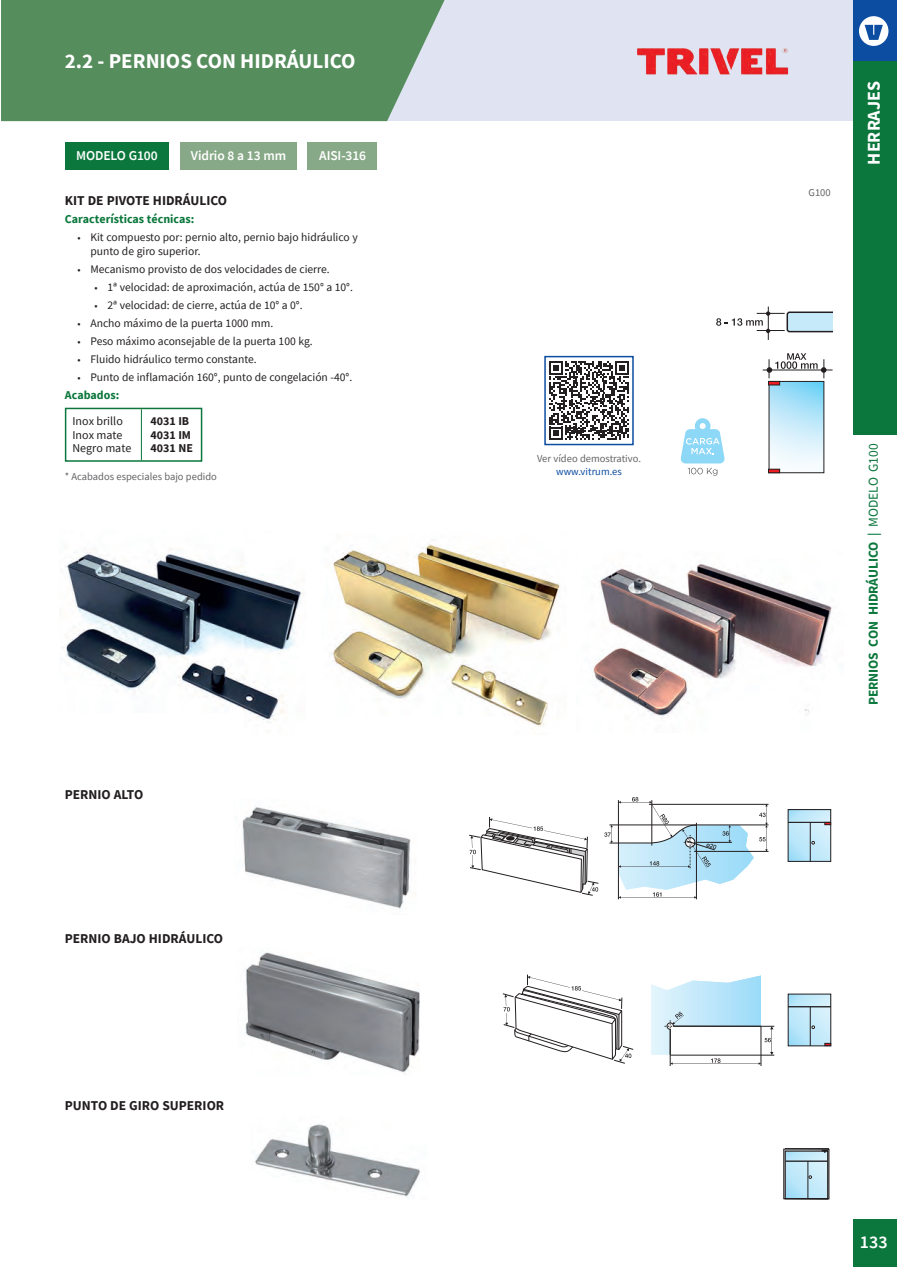
<style>
.page{position:relative;width:897px;height:1267px;background:#fff}
.page>*{position:absolute;margin:0;border:0;box-sizing:border-box;transform-origin:0 0}
.t1{font:700 21px "Source Sans Pro";color:#fff}
.t2{font:700 18px "Source Sans Pro";color:#fff}
.t3{font:600 18px "Source Sans Pro";color:#fff}
.t4{font:700 13.5px "Source Sans Pro";color:#231f20}
.t5{font:700 13.5px "Source Sans Pro";letter-spacing:-.01em;color:#0b773c}
.t6{font:600 13.5px "Source Sans Pro";letter-spacing:-.01em;color:#fff}
.t7{font:700 12px "Source Sans Pro";color:#0b773c}
.t8{font:12px/13.5px "Source Sans Pro";color:#231f20}
.t9{font:700 12px/13.5px "Source Sans Pro";color:#231f20}
.t10{font:11.55px/13.5px "Source Sans Pro";color:#231f20}
.t11{font:10.5px "Source Sans Pro";color:#636366}
.t12{font:10.5px "Source Sans Pro";color:#0d4da1}
.s1{font-size:10.5px}
.s2{font-weight:600}
.s3{font-weight:400}
</style>
<div class="page">
<div style="left:852px;top:1219px;width:44px;height:48px;background:#0b773c"></div>
<div style="left:1px;top:0;width:852px;height:121px;background:#e0e4f2"></div>
<div style="left:65px;top:408px;width:137px;height:54px;border:2px solid #0b773c"></div>
<hr style="left:141px;top:409px;width:1px;height:51px;background:#0b773c">
<hr style="left:767px;top:306px;width:1px;height:34px;background:#231f20">
<svg style="left:680px;top:418px;width:44px;height:58px"></svg>
<svg style="left:716px;top:311px;width:116px;height:22px"></svg>
<svg style="left:770px;top:383px;width:52px;height:88px"></svg>
<div style="left:768px;top:381px;width:56px;height:92px;border:1px solid #231f20"></div>
<hr style="left:762px;top:370px;width:70px;height:1px;background:#231f20">
<div style="left:768px;top:381px;width:11px;height:4px;border:1px solid #231f20"></div>
<div style="left:768px;top:469px;width:11px;height:4px;border:1px solid #231f20"></div>
<svg style="left:766px;top:353px;width:60px;height:25px"></svg>
<img style="left:592px;top:562px;width:240px;height:157px">
<img style="left:331px;top:544px;width:229px;height:183px">
<img style="left:62px;top:549px;width:241px;height:174px">
<img style="left:242px;top:807px;width:175px;height:102px">
<svg style="left:788px;top:809px;width:42px;height:52px;background:#b4d7e7"></svg>
<svg style="left:759px;top:805px;width:8px;height:46px"></svg>
<hr style="left:649px;top:804px;width:119px;height:1px;background:#231f20">
<hr style="left:609px;top:824px;width:159px;height:1px;background:#231f20">
<hr style="left:694px;top:851px;width:74px;height:1px;background:#231f20">
<hr style="left:618px;top:800px;width:1px;height:99px;background:#231f20">
<hr style="left:696px;top:823px;width:1px;height:76px;background:#231f20">
<svg style="left:604px;top:797px;width:149px;height:101px"></svg>
<svg style="left:469px;top:817px;width:129px;height:78px"></svg>
<svg style="left:788px;top:994px;width:42px;height:51px;background:#b5d8e8"></svg>
<hr style="left:673px;top:1026px;width:101px;height:1px;background:#231f20">
<hr style="left:670px;top:1055px;width:104px;height:1px;background:#231f20">
<hr style="left:670px;top:1029px;width:1px;height:37px;background:#231f20">
<hr style="left:760px;top:1026px;width:1px;height:40px;background:#231f20">
<svg style="left:651px;top:975px;width:122px;height:89px"></svg>
<svg style="left:502px;top:974px;width:131px;height:89px"></svg>
<img style="left:245px;top:952px;width:175px;height:123px">
<svg style="left:783px;top:1148px;width:45px;height:51px;background:#a6c4d2"></svg>
<img style="left:255px;top:1124px;width:165px;height:73px">
<div style="left:1px;top:0;width:444px;height:121px;background:#568d5c"></div>
<div style="left:65px;top:142px;width:103px;height:27px;background:#0b773c"></div>
<div style="left:180px;top:142px;width:117px;height:27px;background:#88a987"></div>
<img style="left:637px;top:48px;width:152px;height:27px">
<svg style="left:549px;top:361px;width:79px;height:79px"></svg>
<div style="left:544px;top:356px;width:89px;height:89px;border:2px solid #0d4da1"></div>
<div style="left:307px;top:142px;width:70px;height:27px;background:#88a987"></div>
<div style="left:852px;top:0;width:44px;height:435px;background:#0b773c"></div>
<div style="left:852px;top:0;width:44px;height:61px;background:#0d4da1"></div>
<svg style="left:859px;top:16px;width:29px;height:30px"></svg>
<h1 class="t1" style="left:65px;top:47px;width:292px">2.2 - PERNIOS CON HIDRÁULICO</h1>
<p class="t6" style="left:76px;top:147px;width:83px">MODELO G100</p>
<p class="t6" style="left:191px;top:147px;width:97px">Vidrio 8 a 13 mm</p>
<p class="t6" style="left:319px;top:146px;width:48px">AISI-316</p>
<p class="t4" style="left:65px;top:191px;width:164px">KIT DE PIVOTE HIDRÁULICO</p>
<p class="t7" style="left:65px;top:211px;width:131px">Características técnicas:</p>
<p class="t10" style="left:90px;top:230px;width:269px;text-indent:-13px"><span class="s1">•</span> Kit compuesto por: pernio alto, pernio bajo hidráulico y punto de giro superior.</p>
<p class="t10" style="left:78px;top:262px;width:254px"><span class="s1">•</span> Mecanismo provisto de dos velocidades de cierre.</p>
<p class="t10" style="left:95px;top:280px;width:260px"><span class="s1">•</span> 1ª velocidad: de aproximación, actúa de 150° a 10°.</p>
<p class="t10" style="left:95px;top:298px;width:209px"><span class="s1">•</span> 2ª velocidad: de cierre, actúa de 10° a 0°.</p>
<p class="t10" style="left:78px;top:316px;width:197px"><span class="s1">•</span> Ancho máximo de la puerta 1000 mm.</p>
<p class="t10" style="left:78px;top:334px;width:236px"><span class="s1">•</span> Peso máximo aconsejable de la puerta 100 kg.</p>
<p class="t10" style="left:78px;top:352px;width:180px"><span class="s1">•</span> Fluido hidráulico termo constante.</p>
<p class="t10" style="left:78px;top:370px;width:276px"><span class="s1">•</span> Punto de inflamación 160°, punto de congelación -40°.</p>
<p class="t7" style="left:65px;top:386px;width:56px">Acabados:</p>
<p class="t8" style="left:72px;top:414px;width:60px">Inox brillo<br>Inox mate<br>Negro mate</p>
<p class="t9" style="left:151px;top:414px;width:44px">4031 IB<br>4031 IM<br>4031 NE</p>
<p class="t11" style="left:65px;top:469px;width:153px">* Acabados especiales bajo pedido</p>
<p class="t4" style="left:65px;top:785px;width:80px">PERNIO ALTO</p>
<p class="t4" style="left:65px;top:929px;width:160px">PERNIO BAJO HIDRÁULICO</p>
<p class="t4" style="left:65px;top:1096px;width:161px">PUNTO DE GIRO SUPERIOR</p>
<p class="t11" style="left:537px;top:451px;width:105px">Ver vídeo demostrativo.</p>
<p class="t12" style="left:556px;top:465px;width:67px">www.vitrum.es</p>
<p class="t11" style="left:808px;top:186px;width:24px">G100</p>
<h2 class="t2" style="left:861px;top:164px;width:85px;rotate:-90deg">HERRAJES</h2>
<p class="t5" style="left:864px;top:705px;width:263px;rotate:-90deg">PERNIOS CON HIDRÁULICO <span class="s2">|</span> <span class="s3">MODELO G100</span></p>
<h2 class="t3" style="left:859px;top:1230px;width:29px">133</h2>
</div>
